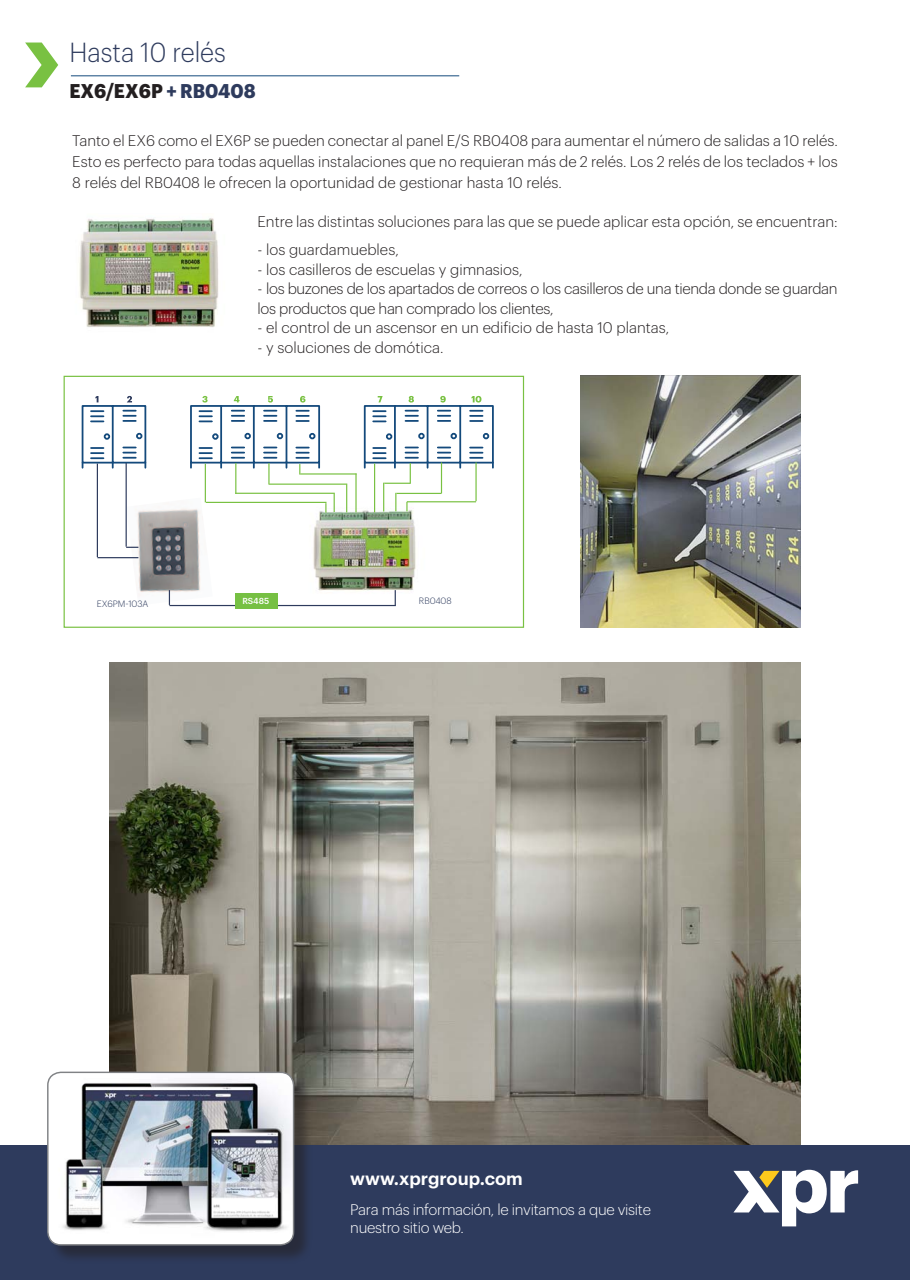
<style>
.page{position:relative;width:910px;height:1280px;background:#fff}
.page>*{position:absolute;margin:0;border:0;box-sizing:border-box;transform-origin:0 0}
.t1{font:300 27px "Graphik";color:#2e3b5d;scale:.93 1}
.t2{font:700 19.5px "Graphik";color:#231f20;scale:.93 1}
.t3{font:600 18px "Graphik";color:#fff}
.t4{font:300 15px/21px "Graphik";color:#231f20;text-align:justify}
.t5{font:300 15px/19.5px "Graphik";letter-spacing:-.02em;color:#231f20}
.t6{font:300 15px/18px "Graphik";letter-spacing:-.02em;color:#fff}
.t7{font:300 9px "Graphik";letter-spacing:-.01em;color:#2e3b5d}
.t8{font:500 8.55px "Graphik";color:#fff}
.s1{color:#2e3b5d}
</style>
<div class="page">
<img style="left:109px;top:663px;width:692px;height:482px">
<svg style="left:25px;top:43px;width:33px;height:44px"></svg>
<hr style="left:71px;top:76px;width:388px;height:1px;background:#144a7c">
<div style="left:0;top:1145px;width:910px;height:135px;background:#2e3b5d"></div>
<svg style="left:733px;top:1170px;width:125px;height:56px"></svg>
<div style="left:49px;top:1074px;width:264px;height:190px;background:#231f20;opacity:.55"></div>
<img style="left:48px;top:1072px;width:246px;height:173px">
<div style="left:47px;top:1071px;width:247px;height:174px;border:1px solid #808285;border-radius:13px"></div>
<img style="left:79px;top:218px;width:140px;height:109px">
<img style="left:580px;top:376px;width:221px;height:251px">
<div style="left:64px;top:376px;width:460px;height:252px;border:1px solid #79c142"></div>
<img style="left:313px;top:502px;width:103px;height:99px">
<img style="left:126px;top:498px;width:87px;height:107px">
<svg style="left:395px;top:590px;width:1px;height:15px"></svg>
<hr style="left:169px;top:605px;width:227px;height:1px;background:#2e3b5d">
<div style="left:235px;top:593px;width:43px;height:16px;background:#76c043"></div>
<svg style="left:169px;top:590px;width:1px;height:15px"></svg>
<hr style="left:374px;top:463px;width:1px;height:49px;background:#79c142">
<svg style="left:126px;top:547px;width:12px;height:1px"></svg>
<hr style="left:126px;top:463px;width:1px;height:84px;background:#2e3b5d">
<hr style="left:97px;top:557px;width:41px;height:1px;background:#2e3b5d">
<hr style="left:97px;top:463px;width:1px;height:94px;background:#2e3b5d">
<svg style="left:334px;top:494px;width:1px;height:18px"></svg>
<hr style="left:205px;top:464px;width:1px;height:38px;background:#79c142">
<hr style="left:206px;top:502px;width:120px;height:1px;background:#79c142">
<hr style="left:235px;top:493px;width:100px;height:1px;background:#79c142">
<hr style="left:235px;top:463px;width:1px;height:31px;background:#79c142">
<svg style="left:346px;top:483px;width:1px;height:29px"></svg>
<hr style="left:268px;top:483px;width:78px;height:2px;background:#79c142">
<hr style="left:268px;top:463px;width:2px;height:21px;background:#79c142">
<hr style="left:355px;top:473px;width:2px;height:39px;background:#79c142">
<hr style="left:300px;top:473px;width:57px;height:2px;background:#79c142">
<svg style="left:81px;top:396px;width:66px;height:73px"></svg>
<svg style="left:190px;top:396px;width:131px;height:79px"></svg>
<svg style="left:363px;top:396px;width:131px;height:115px"></svg>
<p class="t1" style="left:69px;top:33px;width:170px">Hasta 10 relés</p>
<p class="t2" style="left:69px;top:76px;width:202px">EX6/EX6P <span class="s1">+ RB0408</span></p>
<p class="t4" style="left:72px;top:129px;width:767px">Tanto el EX6 como el EX6P se pueden conectar al panel E/S RB0408 para aumentar el número de salidas a 10 relés.<br>Esto es perfecto para todas aquellas instalaciones que no requieran más de 2 relés. Los 2 relés de los teclados + los 8 relés del RB0408 le ofrecen la oportunidad de gestionar hasta 10 relés.</p>
<p class="t4" style="left:257px;top:210px;width:582px">Entre las distintas soluciones para las que se puede aplicar esta opción, se encuentran:</p>
<p class="t4" style="left:257px;top:238px;width:143px">- los guardamuebles,</p>
<p class="t4" style="left:257px;top:258px;width:267px">- los casilleros de escuelas y gimnasios,</p>
<p class="t5" style="left:257px;top:278px;width:582px">- los buzones de los apartados de correos o los casilleros de una tienda donde se guardan los productos que han comprado los clientes,</p>
<p class="t4" style="left:257px;top:316px;width:413px">- el control de un ascensor en un edificio de hasta 10 plantas,</p>
<p class="t4" style="left:257px;top:336px;width:187px">- y soluciones de domótica.</p>
<p class="t8" style="left:242px;top:594px;width:28px">RS485</p>
<p class="t7" style="left:97px;top:597px;width:53px">EX6PM-103A</p>
<p class="t7" style="left:419px;top:594px;width:34px">RB0408</p>
<p class="t3" style="left:350px;top:1164px;width:174px">www.xprgroup.com</p>
<p class="t6" style="left:350px;top:1200px;width:302px">Para más información, le invitamos a que visite nuestro sitio web.</p>
</div>
